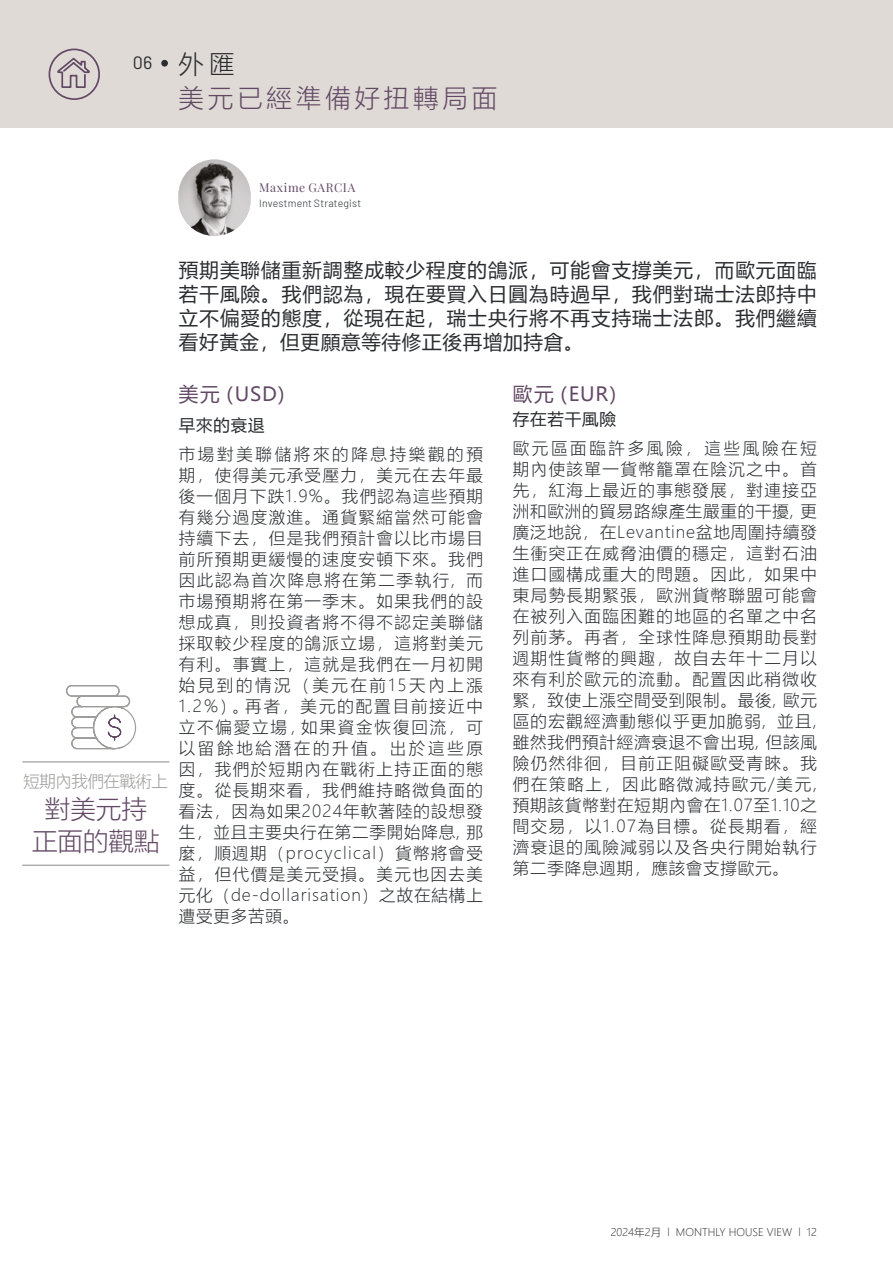
<style>
.page{position:relative;width:893px;height:1263px;background:#fff}
.page>*{position:absolute;margin:0;border:0;box-sizing:border-box;transform-origin:0 0}
.t1{font:300 25.5px "Microsoft Ya Hei";letter-spacing:.15em;color:#624865}
.t2{font:300 25.5px/31.5px "Microsoft Ya Hei";color:#624865;text-align:center}
.t3{font:19.5px/24px "Microsoft Ya Hei";letter-spacing:.055em;color:#2a2c30;text-align:justify}
.t4{font:19.5px "Microsoft Ya Hei";letter-spacing:.045em;color:#624865}
.t5{font:18px "Barlow";color:#2a2c30}
.t6{font:300 16.5px/21px "Microsoft Ya Hei";letter-spacing:.08em;color:#2a2c30;text-align:justify}
.t7{font:16.5px "Microsoft Ya Hei";letter-spacing:.05em;color:#2a2c30}
.t8{font:300 16.5px "Microsoft Ya Hei";letter-spacing:-.03em;color:#9d9d9c}
.t9{font:12px "Playfair Display";letter-spacing:.055em;color:#624865}
.t10{font:300 10.5px "Microsoft Ya Hei";color:#2a2c30}
.t11{font:300 10.5px "Barlow";letter-spacing:.02em;color:#2a2c30}
.s1{font-family:"Microsoft Ya Hei";font-weight:300;font-size:25.5px}
</style>
<div class="page">
<div style="left:0;top:0;width:893px;height:128px;background:#dfdad5"></div>
<img style="left:178px;top:159px;width:73px;height:77px;border-radius:36px">
<div style="left:161px;top:60px;width:7px;height:7px;background:#2a2c30;border-radius:50%"></div>
<hr style="left:22px;top:761px;width:147px;height:1px;background:#9d9d9c">
<hr style="left:22px;top:865px;width:147px;height:1px;background:#9d9d9c">
<svg style="left:66px;top:685px;width:71px;height:65px"></svg>
<svg style="left:48px;top:48px;width:52px;height:52px"></svg>
<p class="t5" style="left:133px;top:50px;width:103px">06 <span class="s1">外匯</span></p>
<h1 class="t1" style="left:179px;top:81px;width:320px">美元已經準備好扭轉局面</h1>
<p class="t9" style="left:259px;top:178px;width:98px">Maxime GARCIA</p>
<p class="t11" style="left:259px;top:195px;width:103px">Investment Strategist</p>
<p class="t3" style="left:179px;top:257px;width:639px">預期美聯儲重新調整成較少程度的鴿派，可能會支撐美元，而歐元面臨若干風險。我們認為，現在要買入日圓為時過早，我們對瑞士法郎持中立不偏愛的態度，從現在起，瑞士央行將不再支持瑞士法郎。我們繼續看好黃金，但更願意等待修正後再增加持倉。</p>
<p class="t8" style="left:24px;top:770px;width:146px">短期內我們在戰術上</p>
<h1 class="t2" style="left:32px;top:793px;width:129px">對美元持正面的觀點</h1>
<p class="t4" style="left:179px;top:381px;width:119px">美元（USD）</p>
<p class="t7" style="left:179px;top:414px;width:87px">早來的衰退</p>
<p class="t6" style="left:179px;top:443px;width:306px">市場對美聯儲將來的降息持樂觀的預期，使得美元承受壓力，美元在去年最後一個月下跌1.9%。我們認為這些預期有幾分過度激進。通貨緊縮當然可能會持續下去，但是我們預計會以比市場目前所預期更緩慢的速度安頓下來。我們因此認為首次降息將在第二季執行, 而市場預期將在第一季末。如果我們的設想成真，則投資者將不得不認定美聯儲採取較少程度的鴿派立場，這將對美元有利。事實上，這就是我們在一月初開始見到的情況（美元在前15天內上漲1.2%）。再者，美元的配置目前接近中立不偏愛立場，如果資金恢復回流，可以留餘地給潛在的升值。出於這些原因，我們於短期內在戰術上持正面的態度。從長期來看，我們維持略微負面的看法，因為如果2024年軟著陸的設想發生，並且主要央行在第二季開始降息, 那麼，順週期（procyclical）貨幣將會受益，但代價是美元受損。美元也因去美元化（de-dollarisation）之故在結構上遭受更多苦頭。</p>
<p class="t4" style="left:513px;top:381px;width:117px">歐元（EUR）</p>
<p class="t7" style="left:513px;top:408px;width:105px">存在若干風險</p>
<p class="t6" style="left:513px;top:437px;width:306px">歐元區面臨許多風險，這些風險在短期內使該單一貨幣籠罩在陰沉之中。首先，紅海上最近的事態發展，對連接亞洲和歐洲的貿易路線產生嚴重的干擾, 更廣泛地說，在Levantine盆地周圍持續發生衝突正在威脅油價的穩定，這對石油進口國構成重大的問題。因此，如果中東局勢長期緊張，歐洲貨幣聯盟可能會在被列入面臨困難的地區的名單之中名列前茅。再者，全球性降息預期助長對週期性貨幣的興趣，故自去年十二月以來有利於歐元的流動。配置因此稍微收緊，致使上漲空間受到限制。最後, 歐元區的宏觀經濟動態似乎更加脆弱, 並且,雖然我們預計經濟衰退不會出現, 但該風險仍然徘徊，目前正阻礙歐受青睞。我們在策略上，因此略微減持歐元/美元,預期該貨幣對在短期內會在1.07至1.10之間交易，以1.07為目標。從長期看，經濟衰退的風險減弱以及各央行開始執行第二季降息週期，應該會支撐歐元。</p>
<p class="t10" style="left:611px;top:1225px;width:208px">2024年2月 l MONTHLY HOUSE VIEW l 12</p>
</div>
